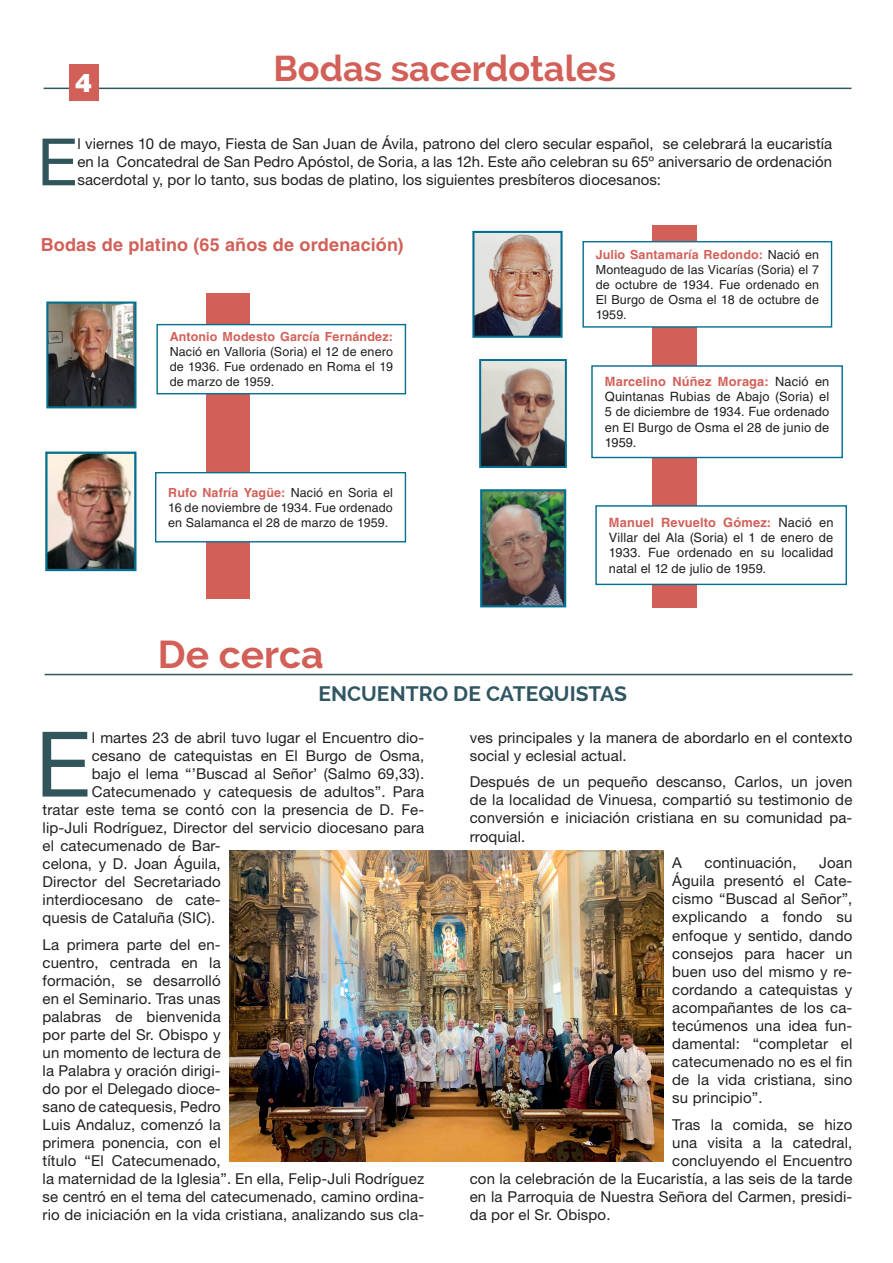
<style>
.page{position:relative;width:893px;height:1263px;background:#fff}
.page>*{position:absolute;margin:0;border:0;box-sizing:border-box;transform-origin:0 0}
.TEXTO{font:90.6px "Helvetica Neue LT Std";color:#30565c}
.TEXTO-2{font:65.4px "Helvetica Neue LT Std";color:#30565c}
.TITULO{font:700 39px "Raleway";color:#d26058}
.TITULO-2{font:700 36px "Raleway";color:#d26058}
.t1{font:900 25.5px "Helvetica LT Std";color:#fff}
.SUBTITULO{font:700 21px "Raleway";color:#2f5662}
.t2{font:700 18px "Helvetica LT Std";letter-spacing:.01em;color:#d26058}
.TEXTO-3{font:15px/18px "Helvetica Neue LT Std";letter-spacing:.01em;color:#231f20;text-align:justify}
.PARRAFO_HELVÉTICA{font:12.9px/15.5px "Helvetica LT Std";letter-spacing:.01em;color:#231f20;text-align:justify}
.PARRAFO_HELVÉTICA-2{font:12.45px/15px "Helvetica LT Std";letter-spacing:.01em;color:#231f20;text-align:justify}
.s1{font-weight:700;color:#d26058}
</style>
<div class="page">
<hr style="left:44px;top:88px;width:807px;height:1px;background:#30565c">
<div style="left:69px;top:64px;width:29px;height:37px;background:#d26058"></div>
<div style="left:652px;top:225px;width:45px;height:382px;background:#d26058"></div>
<hr style="left:45px;top:674px;width:808px;height:1px;background:#30565c">
<div style="left:206px;top:293px;width:44px;height:305px;background:#d26058"></div>
<div style="left:157px;top:325px;width:248px;height:69px;background:#fff"></div>
<div style="left:156px;top:324px;width:250px;height:70px;border:1px solid #016f90"></div>
<div style="left:156px;top:473px;width:249px;height:69px;background:#fff"></div>
<div style="left:155px;top:472px;width:251px;height:70px;border:1px solid #016f90"></div>
<img style="left:49px;top:304px;width:84px;height:101px">
<div style="left:46px;top:301px;width:90px;height:107px;border:2px solid #016f90"></div>
<div style="left:583px;top:242px;width:248px;height:85px;background:#fff"></div>
<div style="left:582px;top:241px;width:250px;height:87px;border:1px solid #016f90"></div>
<img style="left:475px;top:234px;width:85px;height:101px">
<div style="left:472px;top:231px;width:91px;height:107px;border:2px solid #016f90"></div>
<img style="left:48px;top:455px;width:85px;height:113px">
<div style="left:45px;top:452px;width:91px;height:119px;border:2px solid #016f90"></div>
<div style="left:596px;top:506px;width:250px;height:78px;background:#fff"></div>
<div style="left:595px;top:505px;width:252px;height:80px;border:1px solid #016f90"></div>
<img style="left:483px;top:492px;width:80px;height:112px">
<div style="left:480px;top:489px;width:86px;height:118px;border:2px solid #016f90"></div>
<div style="left:592px;top:366px;width:250px;height:91px;background:#fff"></div>
<div style="left:591px;top:365px;width:252px;height:93px;border:1px solid #016f90"></div>
<img style="left:482px;top:362px;width:82px;height:103px">
<div style="left:479px;top:359px;width:88px;height:109px;border:2px solid #016f90"></div>
<img style="left:229px;top:851px;width:435px;height:310px">
<h3 class="t1" style="left:75px;top:66px;width:19px">4</h3>
<p class="TITULO-2" style="left:274px;top:47px;width:344px">Bodas sacerdotales</p>
<p class="TEXTO-2" style="left:37px;top:123px;width:41px">E</p>
<p class="TEXTO-3" style="left:77px;top:135px;width:756px">l viernes 10 de mayo, Fiesta de San Juan de Ávila, patrono del clero secular español, se celebrará la eucaristía en la Concatedral de San Pedro Apóstol, de Soria, a las 12h. Este año celebran su 65º aniversario de ordenación sacerdotal y, por lo tanto, sus bodas de platino, los siguientes presbíteros diocesanos:</p>
<p class="t2" style="left:41px;top:234px;width:364px">Bodas de platino (65 años de ordenación)</p>
<p class="PARRAFO_HELVÉTICA-2" style="left:170px;top:329px;width:225px"><span class="s1">Antonio Modesto García Fernández:<br></span>Nació en Valloria (Soria) el 12 de enero de 1936. Fue ordenado en Roma el 19 de marzo de 1959.</p>
<p class="PARRAFO_HELVÉTICA-2" style="left:168px;top:485px;width:226px"><span class="s1">Rufo Nafría Yagüe:</span> Nació en Soria el 16 de noviembre de 1934. Fue ordenado en Salamanca el 28 de marzo de 1959.</p>
<p class="TITULO" style="left:158px;top:632px;width:167px">De cerca</p>
<p class="PARRAFO_HELVÉTICA-2" style="left:596px;top:247px;width:225px"><span class="s1">Julio Santamaría Redondo:</span> Nació en Monteagudo de las Vicarías (Soria) el 7 de octubre de 1934. Fue ordenado en El Burgo de Osma el 18 de octubre de 1959.</p>
<p class="PARRAFO_HELVÉTICA" style="left:605px;top:373px;width:226px"><span class="s1">Marcelino Núñez Moraga:</span> Nació en Quintanas Rubias de Abajo (Soria) el 5 de diciembre de 1934. Fue ordenado en El Burgo de Osma el 28 de junio de 1959.</p>
<p class="PARRAFO_HELVÉTICA" style="left:609px;top:514px;width:226px"><span class="s1">Manuel Revuelto Gómez:</span> Nació en Villar del Ala (Soria) el 1 de enero de 1933. Fue ordenado en su localidad natal el 12 de julio de 1959.</p>
<p class="SUBTITULO" style="left:318px;top:682px;width:310px">ENCUENTRO DE CATEQUISTAS</p>
<p class="TEXTO" style="left:35px;top:710px;width:57px">E</p>
<p class="TEXTO-3" style="left:92px;top:728px;width:334px">l martes 23 de abril tuvo lugar el Encuentro dio-</p>
<p class="TEXTO-3" style="left:92px;top:746px;width:334px">cesano de catequistas en El Burgo de Osma,</p>
<p class="TEXTO-3" style="left:92px;top:764px;width:334px">bajo el lema “’Buscad al Señor’ (Salmo 69,33).</p>
<p class="TEXTO-3" style="left:92px;top:782px;width:334px">Catecumenado y catequesis de adultos”. Para</p>
<p class="TEXTO-3" style="left:43px;top:800px;width:383px">tratar este tema se contó con la presencia de D. Fe-</p>
<p class="TEXTO-3" style="left:43px;top:818px;width:383px">lip-Juli Rodríguez, Director del servicio diocesano para</p>
<p class="TEXTO-3" style="left:43px;top:836px;width:180px">el catecumenado de Bar-</p>
<p class="TEXTO-3" style="left:43px;top:854px;width:180px">celona, y D. Joan Águila,</p>
<p class="TEXTO-3" style="left:43px;top:872px;width:180px">Director del Secretariado</p>
<p class="TEXTO-3" style="left:43px;top:890px;width:180px">interdiocesano de cate-</p>
<p class="TEXTO-3" style="left:43px;top:908px;width:174px">quesis de Cataluña (SIC).</p>
<p class="TEXTO-3" style="left:43px;top:935px;width:383px;text-align:left">La primera parte del en-<br>cuentro, centrada en la<br>formación, se desarrolló<br>en el Seminario. Tras unas<br>palabras de bienvenida<br>por parte del Sr. Obispo y<br>un momento de lectura de<br>la Palabra y oración dirigi-<br>do por el Delegado dioce-<br>sano de catequesis, Pedro<br>Luis Andaluz, comenzó la<br>primera ponencia, con el<br>título “El Catecumenado,<br>la maternidad de la Iglesia”. En ella, Felip-Juli Rodríguez se centró en el tema del catecumenado, camino ordina&shy;rio de iniciación en la vida cristiana, analizando sus cla-</p>
<p class="TEXTO-3" style="left:470px;top:728px;width:384px">ves principales y la manera de abordarlo en el contexto social y eclesial actual.</p>
<p class="TEXTO-3" style="left:470px;top:773px;width:384px">Después de un pequeño descanso, Carlos, un joven de la localidad de Vinuesa, compartió su testimonio de conversión e iniciación cristiana en su comunidad pa&shy;rroquial.</p>
<p class="TEXTO-3" style="left:672px;top:854px;width:11px">A</p>
<p class="TEXTO-3" style="left:704px;top:854px;width:94px">continuación,</p>
<p class="TEXTO-3" style="left:672px;top:853px;width:182px;text-indent:147px">Joan Águila presentó el Cate&shy;cismo “Buscad al Señor”, explicando a fondo su enfoque y sentido, dando consejos para hacer un buen uso del mismo y re&shy;cordando a catequistas y acompañantes de los ca&shy;tecúmenos una idea fun&shy;damental: “completar el catecumenado no es el fin de la vida cristiana, sino su principio”.</p>
<p class="TEXTO-3" style="left:672px;top:1115px;width:182px">Tras la comida, se hizo</p>
<p class="TEXTO-3" style="left:672px;top:1133px;width:182px">una visita a la catedral,</p>
<p class="TEXTO-3" style="left:672px;top:1152px;width:182px">concluyendo el Encuentro</p>
<p class="TEXTO-3" style="left:470px;top:1170px;width:384px">con la celebración de la Eucaristía, a las seis de la tarde</p>
<p class="TEXTO-3" style="left:470px;top:1188px;width:384px">en la Parroquia de Nuestra Señora del Carmen, presidi-</p>
<p class="TEXTO-3" style="left:470px;top:1206px;width:142px">da por el Sr. Obispo.</p>
</div>
